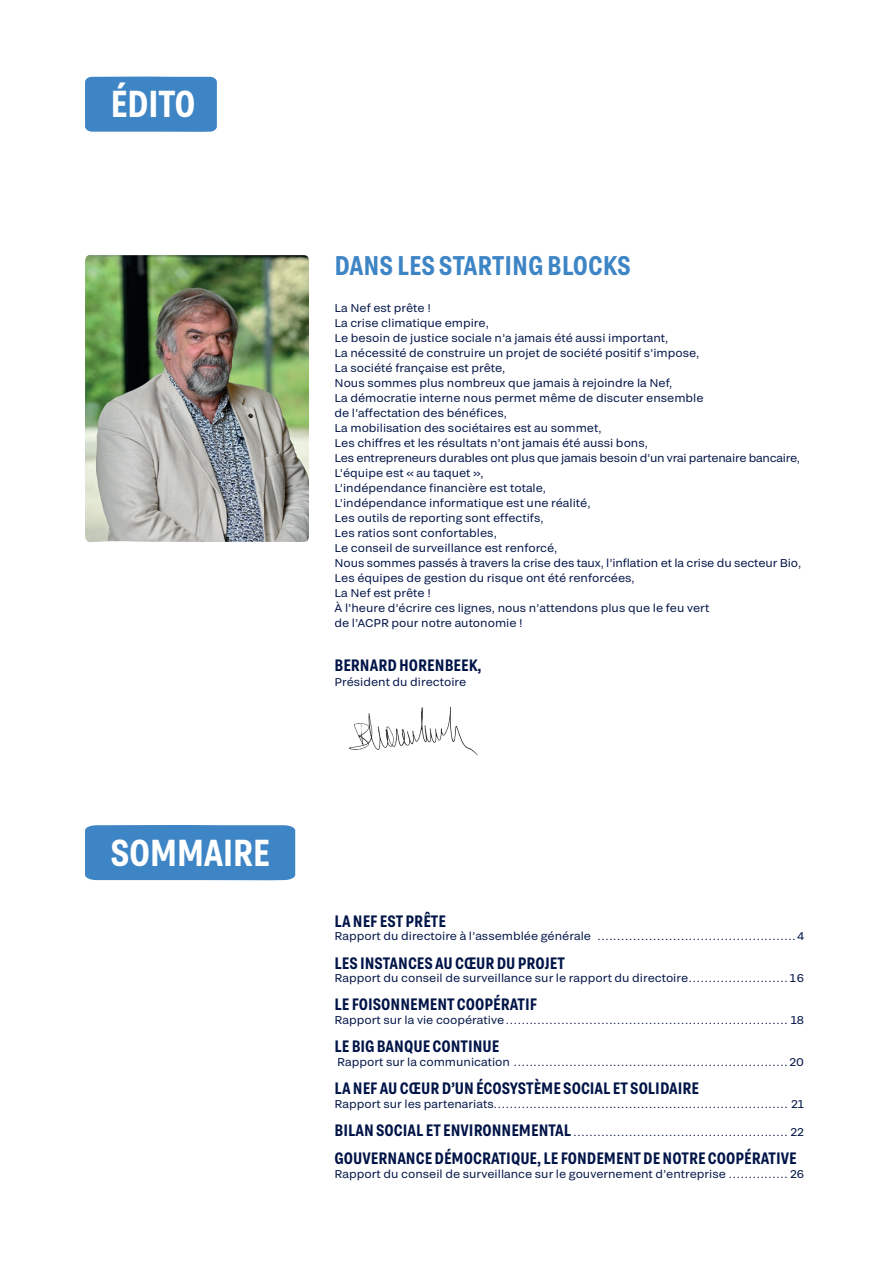
<style>
.page{position:relative;width:893px;height:1263px;background:#fff}
.page>*{position:absolute;margin:0;border:0;box-sizing:border-box;transform-origin:0 0}
.Titre_cartouche{font:600 37.5px "Grtsk Zetta";letter-spacing:-.015em;color:#fff}
.Intertitre_BleuClair{font:600 27px "Grtsk Zetta";color:#3e85c5}
.Nom{font:600 16.5px "Grtsk Zetta";color:#001447}
.Nom-2{font:11.25px/15px "Grtsk Peta";color:#001447}
.Nom-3{font:11.25px "Grtsk Peta";letter-spacing:-.02em;color:#001447}
.Fonction{font:11.25px "Grtsk Peta";color:#001447}
.s1{font-family:"Grtsk Zetta";font-weight:600;font-size:16.5px}
</style>
<div class="page">
<img style="left:349px;top:706px;width:129px;height:49px">
<img style="left:85px;top:255px;width:224px;height:287px">
<div style="left:85px;top:825px;width:210px;height:55px;background:#3e85c5"></div>
<div style="left:85px;top:77px;width:132px;height:55px;background:#3e85c5"></div>
<p class="Titre_cartouche" style="left:111px;top:81px;width:87px">ÉDITO</p>
<p class="Titre_cartouche" style="left:111px;top:829px;width:161px">SOMMAIRE</p>
<p class="Intertitre_BleuClair" style="left:334px;top:249px;width:298px">DANS LES STARTING BLOCKS</p>
<p class="Nom-2" style="left:334px;top:300px;width:98px">La Nef est prête !</p>
<p class="Nom-2" style="left:334px;top:315px;width:156px">La crise climatique empire,</p>
<p class="Nom-2" style="left:334px;top:330px;width:335px">Le besoin de justice sociale n’a jamais été aussi important,</p>
<p class="Nom-2" style="left:334px;top:345px;width:366px">La nécessité de construire un projet de société positif s’impose,</p>
<p class="Nom-2" style="left:334px;top:360px;width:172px">La société française est prête,</p>
<p class="Nom-2" style="left:334px;top:375px;width:339px">Nous sommes plus nombreux que jamais à rejoindre la Nef,</p>
<p class="Nom-2" style="left:334px;top:390px;width:371px">La démocratie interne nous permet même de discuter ensemble de l’affectation des bénéfices,</p>
<p class="Nom-2" style="left:334px;top:420px;width:269px">La mobilisation des sociétaires est au sommet,</p>
<p class="Nom-2" style="left:334px;top:435px;width:315px">Les chiffres et les résultats n’ont jamais été aussi bons,</p>
<p class="Nom-3" style="left:334px;top:451px;width:467px">Les entrepreneurs durables ont plus que jamais besoin d’un vrai partenaire bancaire,</p>
<p class="Nom-2" style="left:334px;top:465px;width:151px">L’équipe est « au taquet »,</p>
<p class="Nom-2" style="left:334px;top:480px;width:213px">L’indépendance financière est totale,</p>
<p class="Nom-2" style="left:334px;top:495px;width:258px">L’indépendance informatique est une réalité,</p>
<p class="Nom-2" style="left:334px;top:510px;width:211px">Les outils de reporting sont effectifs,</p>
<p class="Nom-2" style="left:334px;top:525px;width:164px">Les ratios sont confortables,</p>
<p class="Nom-2" style="left:334px;top:540px;width:224px">Le conseil de surveillance est renforcé,</p>
<p class="Nom-2" style="left:334px;top:555px;width:468px">Nous sommes passés à travers la crise des taux, l’inflation et la crise du secteur Bio,</p>
<p class="Nom-2" style="left:334px;top:570px;width:302px">Les équipes de gestion du risque ont été renforcées,</p>
<p class="Nom-2" style="left:334px;top:585px;width:98px">La Nef est prête !</p>
<p class="Nom-2" style="left:334px;top:600px;width:376px">À l’heure d’écrire ces lignes, nous n’attendons plus que le feu vert de l’ACPR pour notre autonomie !</p>
<p class="Nom" style="left:334px;top:655px;width:149px">BERNARD HORENBEEK,</p>
<p class="Fonction" style="left:334px;top:675px;width:133px">Président du directoire</p>
<p class="Nom" style="left:334px;top:911px;width:113px">LA NEF EST PRÊTE</p>
<p class="Nom-2" style="left:334px;top:928px;width:471px">Rapport du directoire à l’assemblée générale ..................................................4</p>
<p class="Nom" style="left:334px;top:952px;width:232px">LES INSTANCES AU CŒUR DU PROJET</p>
<p class="Nom-2" style="left:334px;top:970px;width:471px">Rapport du conseil de surveillance sur le rapport du directoire......................... 16</p>
<p class="Nom" style="left:334px;top:994px;width:204px">LE FOISONNEMENT COOPÉRATIF</p>
<p class="Nom-2" style="left:334px;top:1012px;width:471px">Rapport sur la vie coopérative....................................................................... 18</p>
<p class="Nom" style="left:334px;top:1036px;width:166px">LE BIG BANQUE CONTINUE</p>
<p class="Nom-2" style="left:337px;top:1054px;width:468px">Rapport sur la communication .....................................................................20</p>
<p class="Nom" style="left:334px;top:1078px;width:366px">LA NEF AU CŒUR D’UN ÉCOSYSTÈME SOCIAL ET SOLIDAIRE</p>
<p class="Nom-2" style="left:334px;top:1096px;width:471px">Rapport sur les partenariats.......................................................................... 21</p>
<p class="Nom-2" style="left:334px;top:1124px;width:471px"><span class="s1">BILAN SOCIAL ET ENVIRONNEMENTAL</span> ...................................................... 22</p>
<p class="Nom" style="left:334px;top:1148px;width:464px">GOUVERNANCE DÉMOCRATIQUE, LE FONDEMENT DE NOTRE COOPÉRATIVE</p>
<p class="Nom-2" style="left:334px;top:1166px;width:471px">Rapport du conseil de surveillance sur le gouvernement d’entreprise ............... 26</p>
</div>
